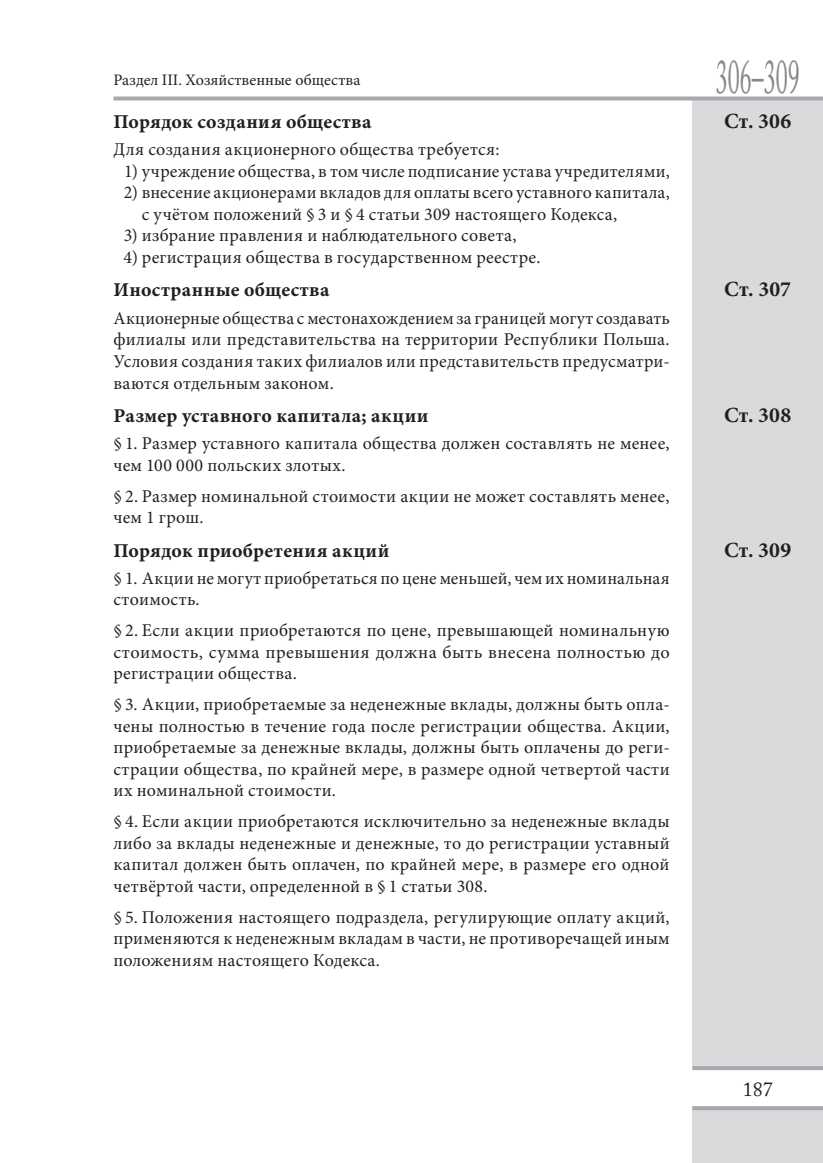
<style>
.page{position:relative;width:823px;height:1163px;background:#fff}
.page>*{position:absolute;margin:0;border:0;box-sizing:border-box;transform-origin:0 0}
.t1{font:48px "Adobe Caslon Pro";color:#87898c;scale:.5 1}
.aaa_tytul_art_ROS{font:700 21.6px "Minion Pro";letter-spacing:.01em;color:#231f20}
.t2{font:20px "Adobe Caslon Pro";color:#231f20}
.aaa_tytul_art_ROS-2{font:19.6px "Minion Pro Bold Capt";letter-spacing:.02em;color:#231f20}
.aaa_tekst_art_ROS{font:18px/21.6px "Minion Pro";letter-spacing:.015em;color:#231f20;text-align:justify}
.aaa_podpunkt_1__ROS{font:18px/21.6px "Minion Pro";letter-spacing:.015em;color:#231f20}
.t3{font:16px "Minion Pro";color:#231f20}
</style>
<div class="page">
<div style="left:692px;top:99px;width:130px;height:969px;background:#d9dadc"></div>
<div style="left:692px;top:1106px;width:130px;height:56px;background:#d9dadc"></div>
<svg style="left:113px;top:96px;width:709px;height:4px;background:#b2b3b7"></svg>
<svg style="left:692px;top:1106px;width:130px;height:3px"></svg>
<svg style="left:692px;top:1066px;width:130px;height:3px"></svg>
<p class="t3" style="left:113px;top:69px;width:248px">Раздел III. Хозяйственные общества</p>
<p class="t1" style="left:715px;top:48px;width:169px">306–309</p>
<p class="aaa_tytul_art_ROS-2" style="left:113px;top:107px;width:259px">Порядок создания общества</p>
<p class="aaa_tytul_art_ROS" style="left:723px;top:106px;width:69px">Ст. 306</p>
<p class="aaa_tekst_art_ROS" style="left:113px;top:138px;width:387px">Для создания акционерного общества требуется:</p>
<p class="aaa_podpunkt_1__ROS" style="left:124px;top:160px;width:547px">1) учреждение общества, в том числе подписание устава учредителями,</p>
<p class="aaa_podpunkt_1__ROS" style="left:142px;top:182px;width:529px;text-indent:-18px">2) внесение акционерами вкладов для оплаты всего уставного капитала, с учётом положений § 3 и § 4 статьи 309 настоящего Кодекса,</p>
<p class="aaa_podpunkt_1__ROS" style="left:124px;top:225px;width:394px">3) избрание правления и наблюдательного совета,</p>
<p class="aaa_podpunkt_1__ROS" style="left:124px;top:246px;width:418px">4) регистрация общества в государственном реестре.</p>
<p class="aaa_tytul_art_ROS-2" style="left:113px;top:276px;width:217px">Иностранные общества</p>
<p class="aaa_tytul_art_ROS" style="left:723px;top:274px;width:68px">Ст. 307</p>
<p class="aaa_tekst_art_ROS" style="left:113px;top:307px;width:557px">Акционерные общества с местонахождением за границей могут создавать филиалы или представительства на территории Республики Польша.<br>Условия создания таких филиалов или представительств предусматри&shy;ваются отдельным законом.</p>
<p class="aaa_tytul_art_ROS-2" style="left:113px;top:401px;width:316px">Размер уставного капитала; акции</p>
<p class="aaa_tytul_art_ROS" style="left:723px;top:400px;width:69px">Ст. 308</p>
<p class="aaa_tekst_art_ROS" style="left:113px;top:432px;width:557px">§ 1. Размер уставного капитала общества должен составлять не менее, чем 100 000 польских злотых.</p>
<p class="aaa_tekst_art_ROS" style="left:113px;top:485px;width:557px">§ 2. Размер номинальной стоимости акции не может составлять менее, чем 1 грош.</p>
<p class="aaa_tytul_art_ROS-2" style="left:113px;top:536px;width:277px">Порядок приобретения акций</p>
<p class="aaa_tytul_art_ROS" style="left:723px;top:534px;width:68px">Ст. 309</p>
<p class="aaa_tekst_art_ROS" style="left:113px;top:567px;width:557px">§ 1. Акции не могут приобретаться по цене меньшей, чем их номинальная стоимость.</p>
<p class="aaa_tekst_art_ROS" style="left:113px;top:619px;width:557px">§ 2. Если акции приобретаются по цене, превышающей номинальную стоимость, сумма превышения должна быть внесена полностью до регистрации общества.</p>
<p class="aaa_tekst_art_ROS" style="left:113px;top:693px;width:557px">§ 3. Акции, приобретаемые за неденежные вклады, должны быть опла&shy;чены полностью в течение года после регистрации общества. Акции, приобретаемые за денежные вклады, должны быть оплачены до реги&shy;страции общества, по крайней мере, в размере одной четвертой части их номинальной стоимости.</p>
<p class="aaa_tekst_art_ROS" style="left:113px;top:810px;width:557px">§ 4. Если акции приобретаются исключительно за неденежные вклады либо за вклады неденежные и денежные, то до регистрации уставный капитал должен быть оплачен, по крайней мере, в размере его одной четвёртой части, определенной в § 1 статьи 308.</p>
<p class="aaa_tekst_art_ROS" style="left:113px;top:906px;width:557px">§ 5. Положения настоящего подраздела, регулирующие оплату акций, применяются к неденежным вкладам в части, не противоречащей иным положениям настоящего Кодекса.</p>
<p class="t2" style="left:742px;top:1077px;width:31px">187</p>
</div>
